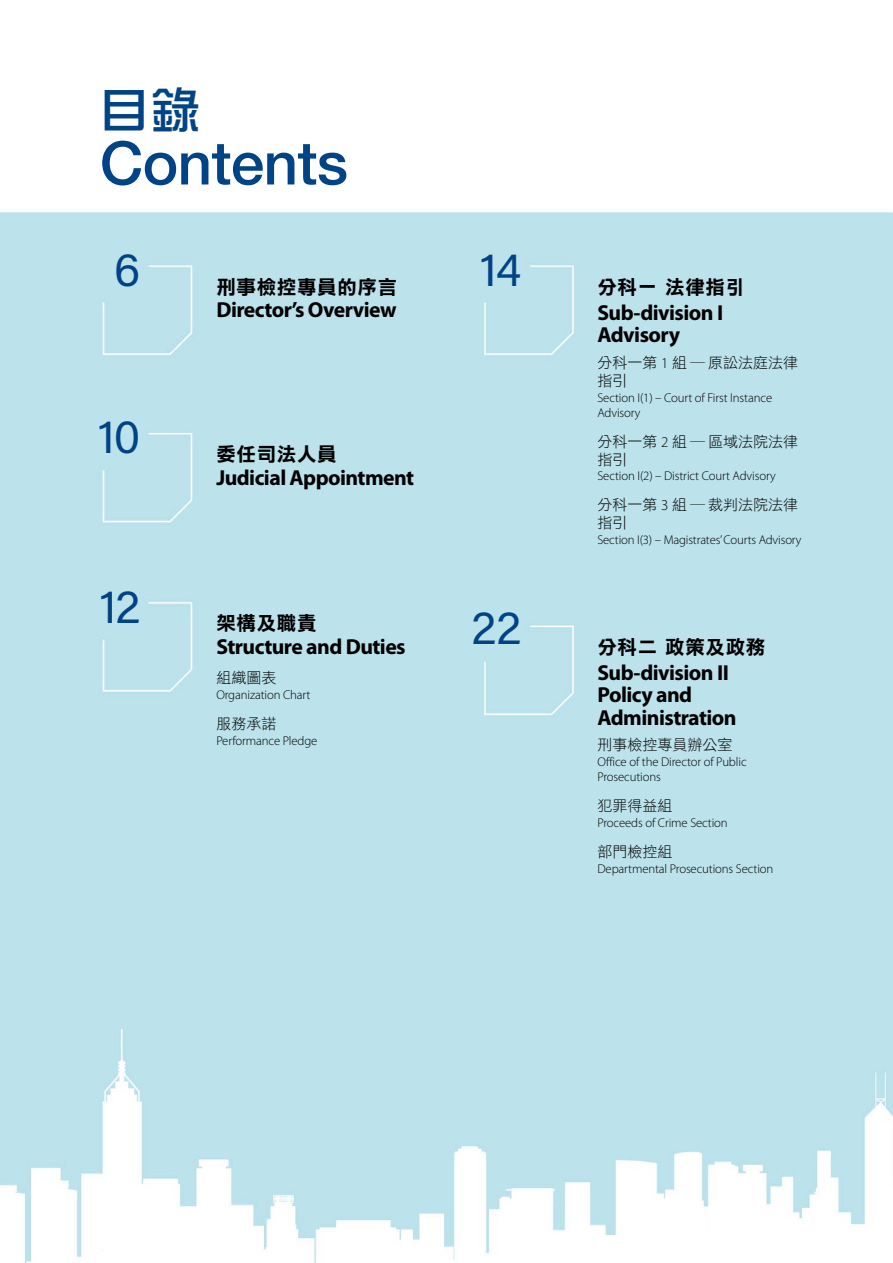
<style>
.page{position:relative;width:893px;height:1263px;background:#fff}
.page>*{position:absolute;margin:0;border:0;box-sizing:border-box;transform-origin:0 0}
.t1{font:500 60px "Helvetica Neue";letter-spacing:-.01em;color:#004386}
.t2{font:49.5px "DF Zong Yi HK W5";color:#004386}
.t3{font:45px "Acumin Pro";letter-spacing:-.025em;color:#004386}
.t4{font:700 21.75px/22.5px "Myriad Pro";letter-spacing:-.025em;color:#000}
.t5{font:19.5px "DF Li Hei HK W7";letter-spacing:.035em;color:#000}
.t6{font:15px/18px "DF Li Hei HK W3";color:#000}
.t7{font:300 12.75px/15px "Myriad Pro";letter-spacing:-.01em;color:#000}
.s1{font-family:"Myriad Pro";font-weight:300}
</style>
<div class="page">
<img style="left:0;top:212px;width:893px;height:1051px">
<h2 class="t2" style="left:100px;top:83px;width:102px">目錄</h2>
<h2 class="t1" style="left:100px;top:115px;width:250px">Contents</h2>
<p class="t3" style="left:114px;top:239px;width:28px">6</p>
<p class="t3" style="left:98px;top:406px;width:44px">10</p>
<p class="t3" style="left:100px;top:576px;width:42px">12</p>
<p class="t5" style="left:216px;top:276px;width:182px">刑事檢控專員的序言</p>
<p class="t4" style="left:216px;top:299px;width:182px">Director’s Overview</p>
<p class="t5" style="left:216px;top:443px;width:122px">委任司法人員</p>
<p class="t4" style="left:216px;top:467px;width:199px">Judicial Appointment</p>
<p class="t5" style="left:216px;top:612px;width:102px">架構及職責</p>
<p class="t4" style="left:216px;top:636px;width:191px">Structure and Duties</p>
<p class="t6" style="left:216px;top:669px;width:61px">組織圖表</p>
<p class="t7" style="left:216px;top:687px;width:96px">Organization Chart</p>
<p class="t6" style="left:216px;top:714px;width:61px">服務承諾</p>
<p class="t7" style="left:216px;top:733px;width:103px">Performance Pledge</p>
<p class="t3" style="left:480px;top:239px;width:43px">14</p>
<p class="t3" style="left:472px;top:597px;width:51px">22</p>
<p class="t5" style="left:597px;top:276px;width:149px">分科一 法律指引</p>
<p class="t4" style="left:597px;top:301px;width:127px">Sub-division I<br>Advisory</p>
<p class="t6" style="left:597px;top:353px;width:202px">分科一第 <span class="s1">1</span> 組 ― 原訟法庭法律指引</p>
<p class="t7" style="left:597px;top:390px;width:176px">Section I(1) – Court of First Instance<br>Advisory</p>
<p class="t6" style="left:597px;top:432px;width:202px">分科一第 <span class="s1">2</span> 組 ― 區域法院法律指引</p>
<p class="t7" style="left:597px;top:469px;width:180px">Section I(2) – District Court Advisory</p>
<p class="t6" style="left:597px;top:496px;width:202px">分科一第 <span class="s1">3</span> 組 ― 裁判法院法律指引</p>
<p class="t7" style="left:597px;top:532px;width:206px">Section I(3) – Magistrates’ Courts Advisory</p>
<p class="t5" style="left:597px;top:636px;width:169px">分科二 政策及政務</p>
<p class="t4" style="left:597px;top:661px;width:141px">Sub-division II<br>Policy and<br>Administration</p>
<p class="t6" style="left:597px;top:736px;width:136px">刑事檢控專員辦公室</p>
<p class="t7" style="left:597px;top:754px;width:151px">Office of the Director of Public<br>Prosecutions</p>
<p class="t6" style="left:597px;top:796px;width:76px">犯罪得益組</p>
<p class="t7" style="left:597px;top:815px;width:132px">Proceeds of Crime Section</p>
<p class="t6" style="left:597px;top:842px;width:76px">部門檢控組</p>
<p class="t7" style="left:597px;top:861px;width:177px">Departmental Prosecutions Section</p>
</div>
